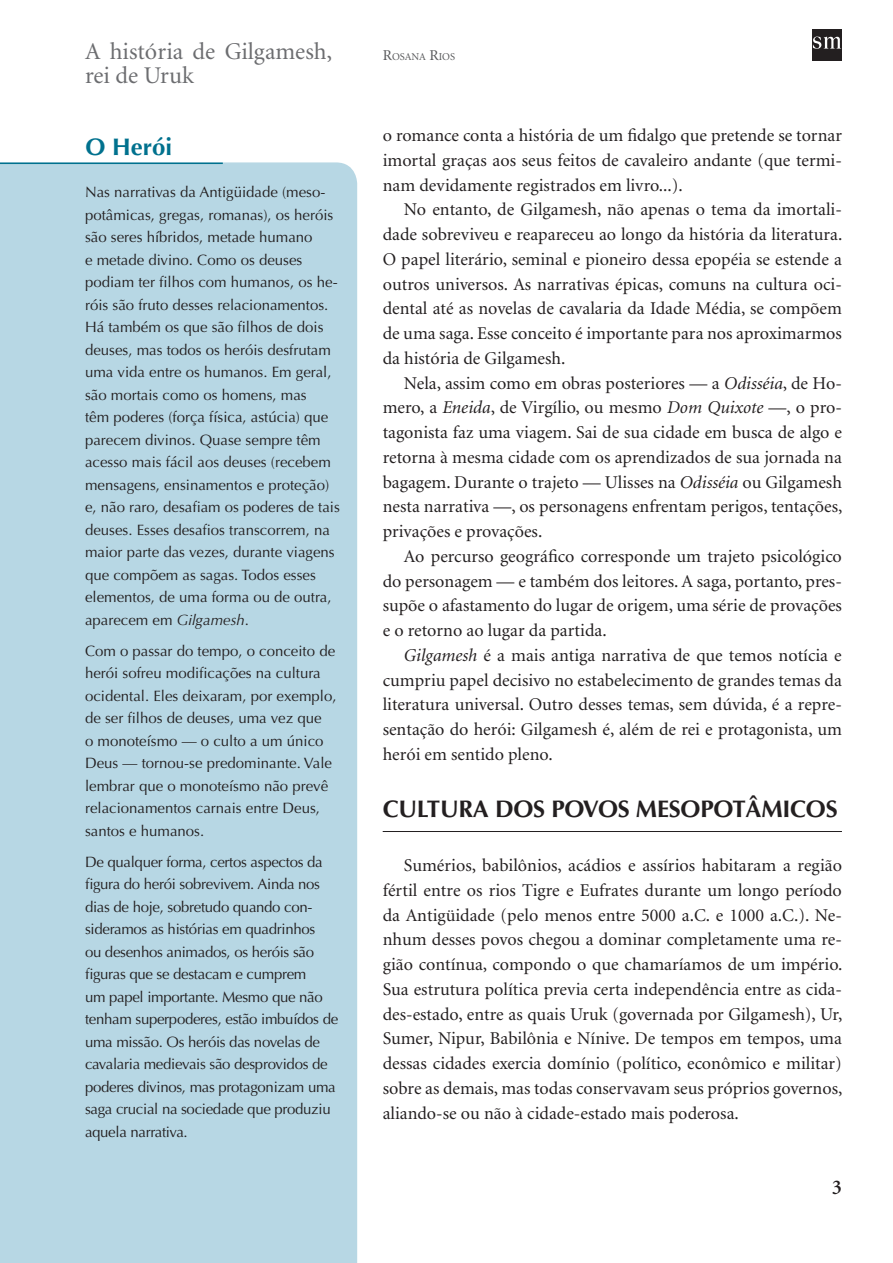
<style>
.page{position:relative;width:893px;height:1263px;background:#fff}
.page>*{position:absolute;margin:0;border:0;box-sizing:border-box;transform-origin:0 0}
.t1{font:24px/24px "Minion";color:#6c6d70}
.t2{font:700 24px "Optima";letter-spacing:-.01em;color:#231f20}
.t3{font:700 24px "Optima";color:#00718e}
.t4{font:18px/24.8px "Minion";color:#231f20;text-align:justify}
.t5{font:15px/22.5px "Optima";color:#231f20}
.t6{font:15px/22.5px "Optima";letter-spacing:-.02em;color:#231f20}
.t7{font:10.5px "Minion";color:#57585a}
.s1{font-size:15px}
.s2{font-style:italic}
</style>
<div class="page">
<div style="left:823px;top:29px;width:19px;height:32px;background:#231f20"></div>
<div style="left:812px;top:29px;width:10px;height:32px;background:#231f20"></div>
<svg style="left:813px;top:36px;width:28px;height:13px"></svg>
<hr style="left:383px;top:831px;width:459px;height:1px;background:#231f20">
<div style="left:0;top:162px;width:357px;height:1101px;background:#b7d7e4"></div>
<hr style="left:0;top:163px;width:223px;height:1px;background:#00718e">
<h1 class="t1" style="left:85px;top:40px;width:249px">A história de Gilgamesh, rei de Uruk</h1>
<p class="t7" style="left:383px;top:51px;width:74px"><span class="s1">R</span>osana <span class="s1">R</span>ios</p>
<h1 class="t3" style="left:85px;top:133px;width:88px">O HERÓI</h1>
<p class="t5" style="left:85px;top:181px;width:256px">Nas narrativas da Antigüidade (meso&shy;potâmicas, gregas, romanas), os heróis são seres híbridos, metade humano<br>e metade divino. Como os deuses podiam ter filhos com humanos, os he&shy;róis são fruto desses relacionamentos.<br>Há também os que são filhos de dois deuses, mas todos os heróis desfrutam uma vida entre os humanos. Em geral, são mortais como os homens, mas<br>têm poderes (força física, astúcia) que parecem divinos. Quase sempre têm acesso mais fácil aos deuses (recebem mensagens, ensinamentos e proteção) e, não raro, desafiam os poderes de tais deuses. Esses desafios transcorrem, na maior parte das vezes, durante viagens que compõem as sagas. Todos esses elementos, de uma forma ou de outra, aparecem em <span class="s2">Gilgamesh</span>.</p>
<p class="t5" style="left:85px;top:640px;width:253px">Com o passar do tempo, o conceito de herói sofreu modificações na cultura ocidental. Eles deixaram, por exemplo, de ser filhos de deuses, uma vez que<br>o monoteísmo — o culto a um único Deus — tornou-se predominante. Vale lembrar que o monoteísmo não prevê relacionamentos carnais entre Deus, santos e humanos.</p>
<p class="t6" style="left:85px;top:851px;width:255px">De qualquer forma, certos aspectos da figura do herói sobrevivem. Ainda nos dias de hoje, sobretudo quando con&shy;sideramos as histórias em quadrinhos<br>ou desenhos animados, os heróis são figuras que se destacam e cumprem<br>um papel importante. Mesmo que não tenham superpoderes, estão imbuídos de uma missão. Os heróis das novelas de cavalaria medievais são desprovidos de poderes divinos, mas protagonizam uma saga crucial na sociedade que produziu aquela narrativa.</p>
<p class="t4" style="left:383px;top:124px;width:461px">o romance conta a história de um fidalgo que pretende se tornar imortal graças aos seus feitos de cavaleiro andante (que termi&shy;nam devidamente registrados em livro...).</p>
<p class="t4" style="left:383px;top:198px;width:461px;text-indent:21px">No entanto, de Gilgamesh, não apenas o tema da imortali&shy;dade sobreviveu e reapareceu ao longo da história da literatura.<br>O papel literário, seminal e pioneiro dessa epopéia se estende a outros universos. As narrativas épicas, comuns na cultura oci&shy;dental até as novelas de cavalaria da Idade Média, se compõem de uma saga. Esse conceito é importante para nos aproximarmos da história de Gilgamesh.</p>
<p class="t4" style="left:383px;top:371px;width:461px;text-indent:21px">Nela, assim como em obras posteriores — a <span class="s2">Odisséia</span>, de Ho&shy;mero, a <span class="s2">Eneida</span>, de Virgílio, ou mesmo <span class="s2">Dom Quixote</span> —, o pro&shy;tagonista faz uma viagem. Sai de sua cidade em busca de algo e retorna à mesma cidade com os aprendizados de sua jornada na bagagem. Durante o trajeto — Ulisses na <span class="s2">Odisséia</span> ou Gilgamesh nesta narrativa —, os personagens enfrentam perigos, tentações, privações e provações.</p>
<p class="t4" style="left:383px;top:544px;width:461px;text-indent:21px">Ao percurso geográfico corresponde um trajeto psicológico do personagem — e também dos leitores. A saga, portanto, pres&shy;supõe o afastamento do lugar de origem, uma série de provações e o retorno ao lugar da partida.</p>
<p class="t4" style="left:383px;top:643px;width:461px;text-indent:21px"><span class="s2">Gilgamesh</span> é a mais antiga narrativa de que temos notícia e cumpriu papel decisivo no estabelecimento de grandes temas da literatura universal. Outro desses temas, sem dúvida, é a repre&shy;sentação do herói: Gilgamesh é, além de rei e protagonista, um herói em sentido pleno.</p>
<h1 class="t2" style="left:383px;top:794px;width:456px">CULTURA DOS POVOS MESOPOTÂMICOS</h1>
<p class="t4" style="left:383px;top:854px;width:461px;text-indent:21px">Sumérios, babilônios, acádios e assírios habitaram a região fértil entre os rios Tigre e Eufrates durante um longo período da Antigüidade (pelo menos entre 5000 a.C. e 1000 a.C.). Ne&shy;nhum desses povos chegou a dominar completamente uma re&shy;gião contínua, compondo o que chamaríamos de um império.<br>Sua estrutura política previa certa independência entre as cida&shy;des-estado, entre as quais Uruk (governada por Gilgamesh), Ur, Sumer, Nipur, Babilônia e Nínive. De tempos em tempos, uma dessas cidades exercia domínio (político, econômico e militar) sobre as demais, mas todas conservavam seus próprios governos, aliando-se ou não à cidade-estado mais poderosa.</p>
</div>
